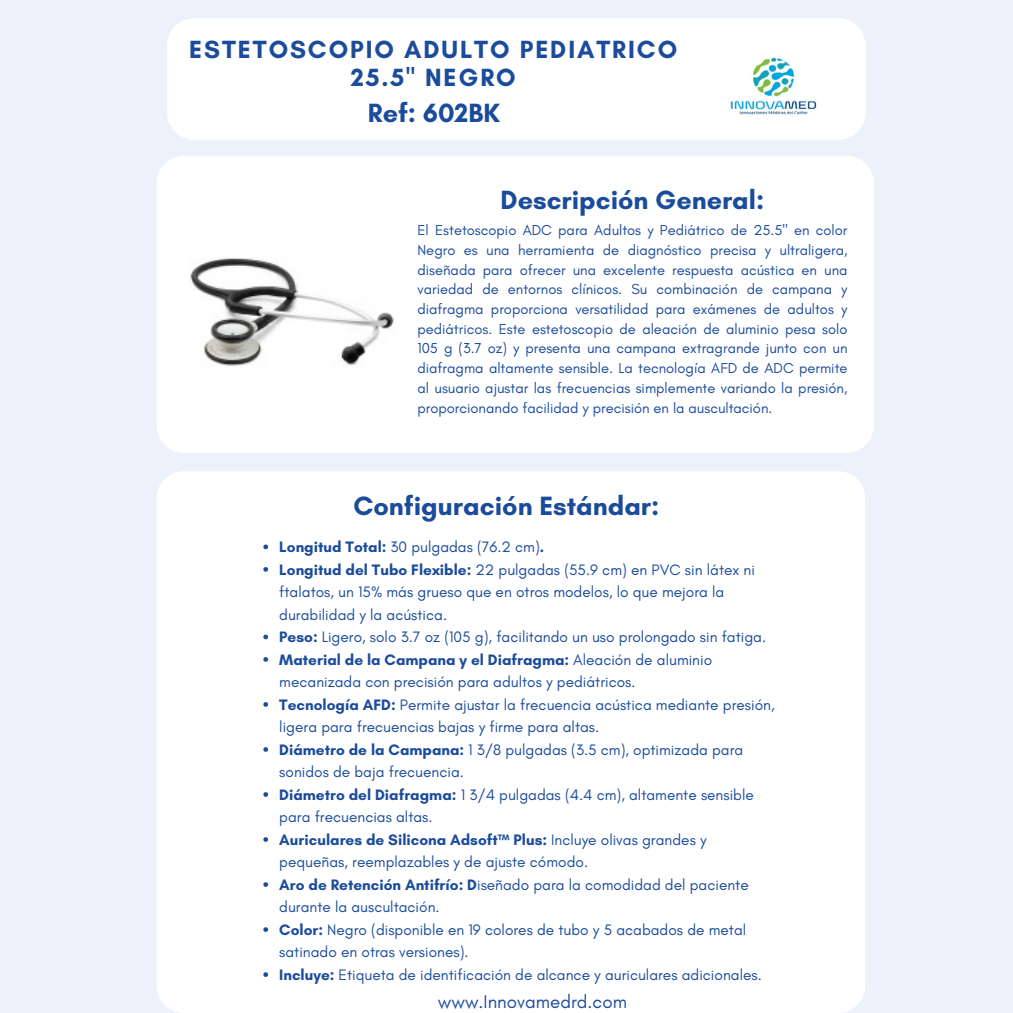
<style>
.page{position:relative;width:1013px;height:1013px;background:#fff}
.page>*{position:absolute;margin:0;border:0;box-sizing:border-box;transform-origin:0 0}
.t1{font:700 27px "Glacial Indifference";color:#1b4b9b}
.t2{font:700 26.88px "Glacial Indifference";color:#1b4b9b}
.t3{font:700 25.38px/27.8px "Glacial Indifference";letter-spacing:.075em;color:#1b4b9b;text-align:center}
.t4{font:18.75px "Glacial Indifference";color:#1b4b9b}
.t5{font:15.38px/22.5px "Glacial Indifference";color:#1b4b9b}
.t6{font:14.75px/19.8px "Glacial Indifference";color:#1b4b9b;text-align:justify}
.s1{font-weight:700}
</style>
<div class="page">
<div style="left:0;top:0;width:1012px;height:1012px;background:#edf1fb"></div>
<div style="left:167px;top:18px;width:698px;height:122px;background:#fff;border-radius:27px"></div>
<div style="left:156px;top:471px;width:709px;height:541px;background:#fff;border-radius:27px"></div>
<div style="left:156px;top:156px;width:717px;height:297px;background:#fff;border-radius:27px"></div>
<img style="left:730px;top:57px;width:87px;height:58px">
<img style="left:190px;top:258px;width:204px;height:108px">
<svg style="left:263px;top:544px;width:5px;height:5px"></svg>
<svg style="left:263px;top:567px;width:5px;height:4px"></svg>
<svg style="left:263px;top:634px;width:5px;height:5px"></svg>
<svg style="left:263px;top:657px;width:5px;height:4px"></svg>
<svg style="left:263px;top:702px;width:5px;height:4px"></svg>
<svg style="left:263px;top:747px;width:5px;height:4px"></svg>
<svg style="left:263px;top:792px;width:5px;height:4px"></svg>
<svg style="left:263px;top:837px;width:5px;height:4px"></svg>
<svg style="left:263px;top:882px;width:5px;height:4px"></svg>
<svg style="left:263px;top:927px;width:5px;height:4px"></svg>
<svg style="left:263px;top:972px;width:5px;height:4px"></svg>
<p class="t3" style="left:189px;top:35px;width:489px">ESTETOSCOPIO ADULTO PEDIATRICO<br>25.5" NEGRO</p>
<h3 class="t2" style="left:368px;top:96px;width:133px">Ref: 602BK</h3>
<p class="t2" style="left:500px;top:184px;width:265px">Descripción General:</p>
<p class="t6" style="left:417px;top:220px;width:431px">El Estetoscopio ADC para Adultos y Pediátrico de 25.5" en color Negro es una herramienta de diagnóstico precisa y ultraligera, diseñada para ofrecer una excelente respuesta acústica en una variedad de entornos clínicos. Su combinación de campana y diafragma proporciona versatilidad para exámenes de adultos y pediátricos. Este estetoscopio de aleación de aluminio pesa solo 105 g (3.7 oz) y presenta una campana extragrande junto con un diafragma altamente sensible. La tecnología AFD de ADC permite al usuario ajustar las frecuencias simplemente variando la presión, proporcionando facilidad y precisión en la auscultación.</p>
<p class="t1" style="left:353px;top:489px;width:307px">Configuración Estándar:</p>
<p class="t5" style="left:279px;top:535px;width:266px"><span class="s1">Longitud Total:</span> 30 pulgadas (76.2 cm)<span class="s1">.</span></p>
<p class="t5" style="left:279px;top:558px;width:477px"><span class="s1">Longitud del Tubo Flexible:</span> 22 pulgadas (55.9 cm) en PVC sin látex ni ftalatos, un 15% más grueso que en otros modelos, lo que mejora la durabilidad y la acústica.</p>
<h2 class="t5" style="left:279px;top:625px;width:488px"><span class="s1">Peso:</span> Ligero, solo 3.7 oz (105 g), facilitando un uso prolongado sin fatiga.</h2>
<p class="t5" style="left:279px;top:648px;width:434px"><span class="s1">Material de la Campana y el Diafragma:</span> Aleación de aluminio mecanizada con precisión para adultos y pediátricos.</p>
<h2 class="t5" style="left:279px;top:693px;width:497px"><span class="s1">Tecnología AFD:</span> Permite ajustar la frecuencia acústica mediante presión, ligera para frecuencias bajas y firme para altas.</h2>
<p class="t5" style="left:279px;top:738px;width:465px"><span class="s1">Diámetro de la Campana:</span> 1 3/8 pulgadas (3.5 cm), optimizada para sonidos de baja frecuencia.</p>
<p class="t5" style="left:279px;top:783px;width:476px"><span class="s1">Diámetro del Diafragma:</span> 1 3/4 pulgadas (4.4 cm), altamente sensible para frecuencias altas.</p>
<p class="t5" style="left:279px;top:828px;width:429px"><span class="s1">Auriculares de Silicona Adsoft™ Plus:</span> Incluye olivas grandes y pequeñas, reemplazables y de ajuste cómodo.</p>
<p class="t5" style="left:279px;top:873px;width:471px"><span class="s1">Aro de Retención Antifrío: D</span>iseñado para la comodidad del paciente durante la auscultación.</p>
<p class="t5" style="left:279px;top:918px;width:468px"><span class="s1">Color:</span> Negro (disponible en 19 colores de tubo y 5 acabados de metal satinado en otras versiones).</p>
<p class="t5" style="left:279px;top:963px;width:484px"><span class="s1">Incluye:</span> Etiqueta de identificación de alcance y auriculares adicionales.</p>
<p class="t4" style="left:438px;top:990px;width:191px">www.Innovamedrd.com</p>
</div>
